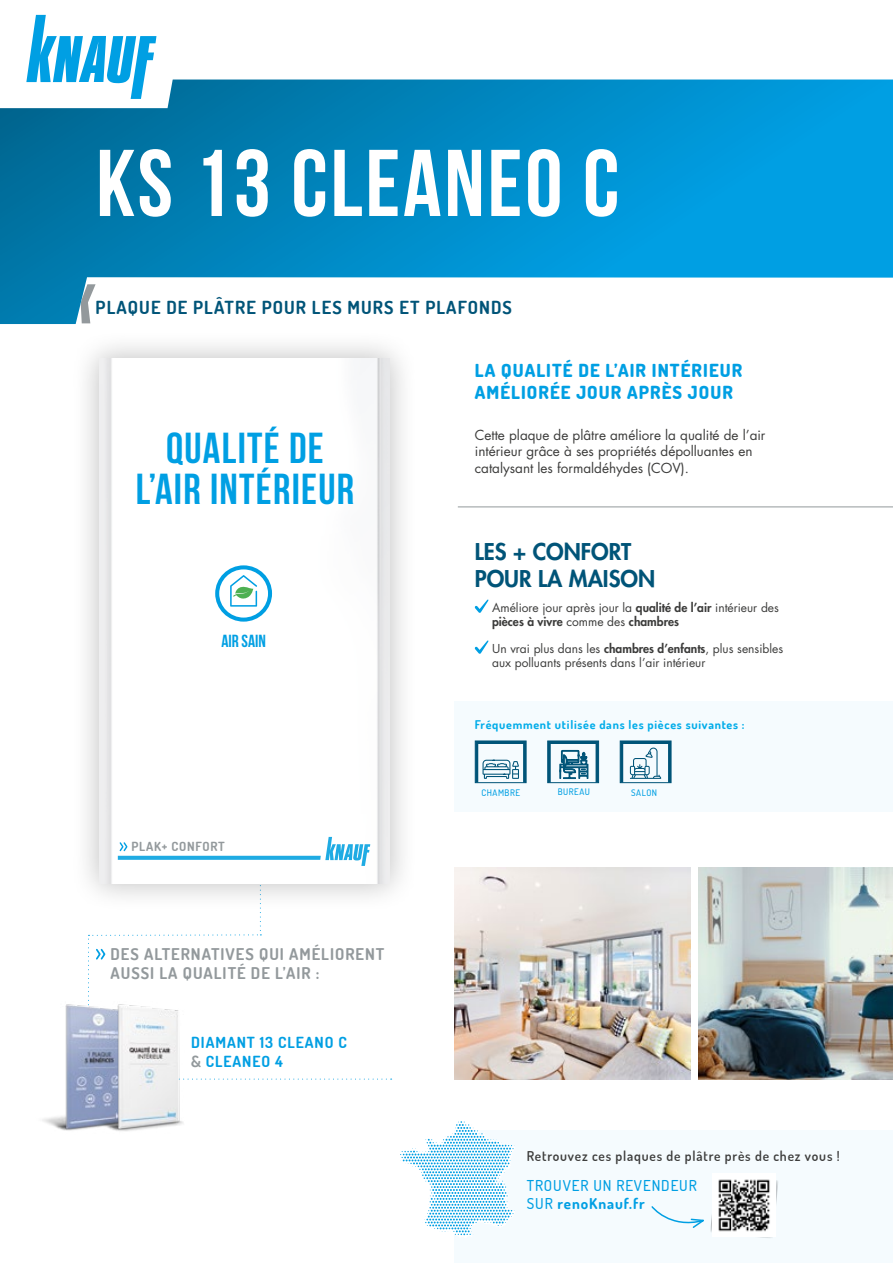
<style>
.page{position:relative;width:893px;height:1263px;background:#fff}
.page>*{position:absolute;margin:0;border:0;box-sizing:border-box;transform-origin:0 0}
.t1{font:700 94.5px "Bebas Neue";letter-spacing:.03em;color:#fff}
.t2{font:700 43.2px/41px "Bebas Neue";letter-spacing:.03em;color:#009fe3;text-align:center}
.t3{font:800 22.5px/27px "Futura Std";color:#005478}
.t4{font:800 18px/21.6px "Dosis";letter-spacing:.06em;color:#009fe3}
.t5{font:700 18px "Dosis";letter-spacing:.06em;color:#005478}
.t6{font:700 17.4px "Bebas Neue";color:#009fe3}
.t7{font:700 16.2px/19.5px "Dosis";letter-spacing:.06em;color:#93999c}
.t8{font:700 16.2px/20.7px "Futura";letter-spacing:-.08em;color:#1fabe3;text-align:center}
.t9{font:700 15.3px/18.3px "Dosis";letter-spacing:.06em;color:#009fe3}
.t10{font:500 15px/18px "Dosis";letter-spacing:.06em;color:#009fe3}
.t11{font:13.5px/16.2px "Futura Std";color:#3c3c3b}
.t12{font:600 13.5px "Dosis";letter-spacing:.06em;color:#3c3c3b}
.t13{font:700 12.6px "Dosis";letter-spacing:.06em;color:#93999c}
.t14{font:12px/14.4px "Futura Std";color:#3c3c3b}
.t15{font:700 12px "Dosis";letter-spacing:.06em;color:#00ace9}
.t16{font:500 9px "Dosis";letter-spacing:.06em;color:#009fe3}
.s1{color:#93999c}
.s2{font-weight:800}
.s3{font-weight:700}
</style>
<div class="page">
<div style="left:454px;top:1130px;width:439px;height:133px;background:#f5fbfe"></div>
<svg style="left:0;top:80px;width:893px;height:244px"></svg>
<hr style="left:458px;top:507px;width:435px;height:1px;background:#93999c">
<svg style="left:475px;top:599px;width:14px;height:14px"></svg>
<svg style="left:475px;top:640px;width:14px;height:14px"></svg>
<img style="left:42px;top:1004px;width:45px;height:127px">
<img style="left:87px;top:1007px;width:96px;height:124px">
<svg style="left:0;top:14px;width:186px;height:94px"></svg>
<div style="left:454px;top:701px;width:439px;height:110px;background:#f5fbfe"></div>
<svg style="left:482px;top:760px;width:37px;height:19px"></svg>
<div style="left:475px;top:741px;width:51px;height:43px;border:3px solid #005478"></div>
<svg style="left:630px;top:747px;width:31px;height:32px"></svg>
<div style="left:620px;top:741px;width:51px;height:43px;border:3px solid #005478"></div>
<svg style="left:560px;top:750px;width:28px;height:29px"></svg>
<div style="left:548px;top:741px;width:51px;height:43px;border:3px solid #005478"></div>
<div style="left:71px;top:329px;width:347px;height:583px;background:#000;opacity:.26"></div>
<img style="left:100px;top:358px;width:290px;height:468px">
<svg style="left:215px;top:565px;width:57px;height:57px"></svg>
<img style="left:454px;top:868px;width:237px;height:211px">
<img style="left:698px;top:868px;width:195px;height:211px">
<svg style="left:88px;top:826px;width:304px;height:254px"></svg>
<svg style="left:651px;top:1179px;width:127px;height:59px"></svg>
<svg style="left:400px;top:1121px;width:115px;height:115px"></svg>
<h1 class="t1" style="left:96px;top:131px;width:525px">KS 13 CLEANEO C</h1>
<h3 class="t5" style="left:96px;top:295px;width:418px">PLAQUE DE PLÂTRE POUR LES MURS ET PLAFONDS</h3>
<h2 class="t2" style="left:136px;top:427px;width:220px">QUALITÉ DE<br>L’AIR INTÉRIEUR</h2>
<h3 class="t8" style="left:163px;top:468px;width:171px">HORIZON 4<br>HORIZON 4 CLEANEO</h3>
<h3 class="t6" style="left:221px;top:631px;width:46px">AIR SAIN</h3>
<p class="t13" style="left:132px;top:838px;width:95px">PLAK+ CONFORT</p>
<h3 class="t7" style="left:111px;top:943px;width:275px">DES ALTERNATIVES QUI AMÉLIORENT<br>AUSSI LA QUALITÉ DE L’AIR :</h3>
<p class="t9" style="left:191px;top:1033px;width:157px">DIAMANT 13 CLEANO C <span class="s1">&amp;</span> CLEANEO 4</p>
<h3 class="t4" style="left:475px;top:359px;width:269px">LA QUALITÉ DE L’AIR INTÉRIEUR<br>AMÉLIORÉE JOUR APRÈS JOUR</h3>
<p class="t11" style="left:475px;top:427px;width:292px">Cette plaque de plâtre améliore la qualité de l’air intérieur grâce à ses propriétés dépolluantes en catalysant les formaldéhydes (COV).</p>
<h3 class="t3" style="left:475px;top:538px;width:182px">LES + CONFORT<br>POUR LA MAISON</h3>
<p class="t14" style="left:492px;top:600px;width:288px">Améliore jour après jour la <span class="s2">qualité de l’air</span> intérieur des <span class="s2">pièces à vivre</span> comme des <span class="s2">chambres</span></p>
<p class="t14" style="left:492px;top:641px;width:293px">Un vrai plus dans les <span class="s2">chambres d’enfants</span>, plus sensibles aux polluants présents dans l’air intérieur</p>
<p class="t15" style="left:475px;top:717px;width:271px">Fréquemment utilisée dans les pièces suivantes :</p>
<p class="t16" style="left:481px;top:786px;width:40px">CHAMBRE</p>
<p class="t16" style="left:558px;top:786px;width:34px">BUREAU</p>
<p class="t16" style="left:631px;top:786px;width:27px">SALON</p>
<p class="t12" style="left:527px;top:1147px;width:314px">Retrouvez ces plaques de plâtre près de chez vous !</p>
<p class="t10" style="left:527px;top:1176px;width:172px">TROUVER UN REVENDEUR<br>SUR <span class="s3">renoKnauf.fr</span></p>
</div>
